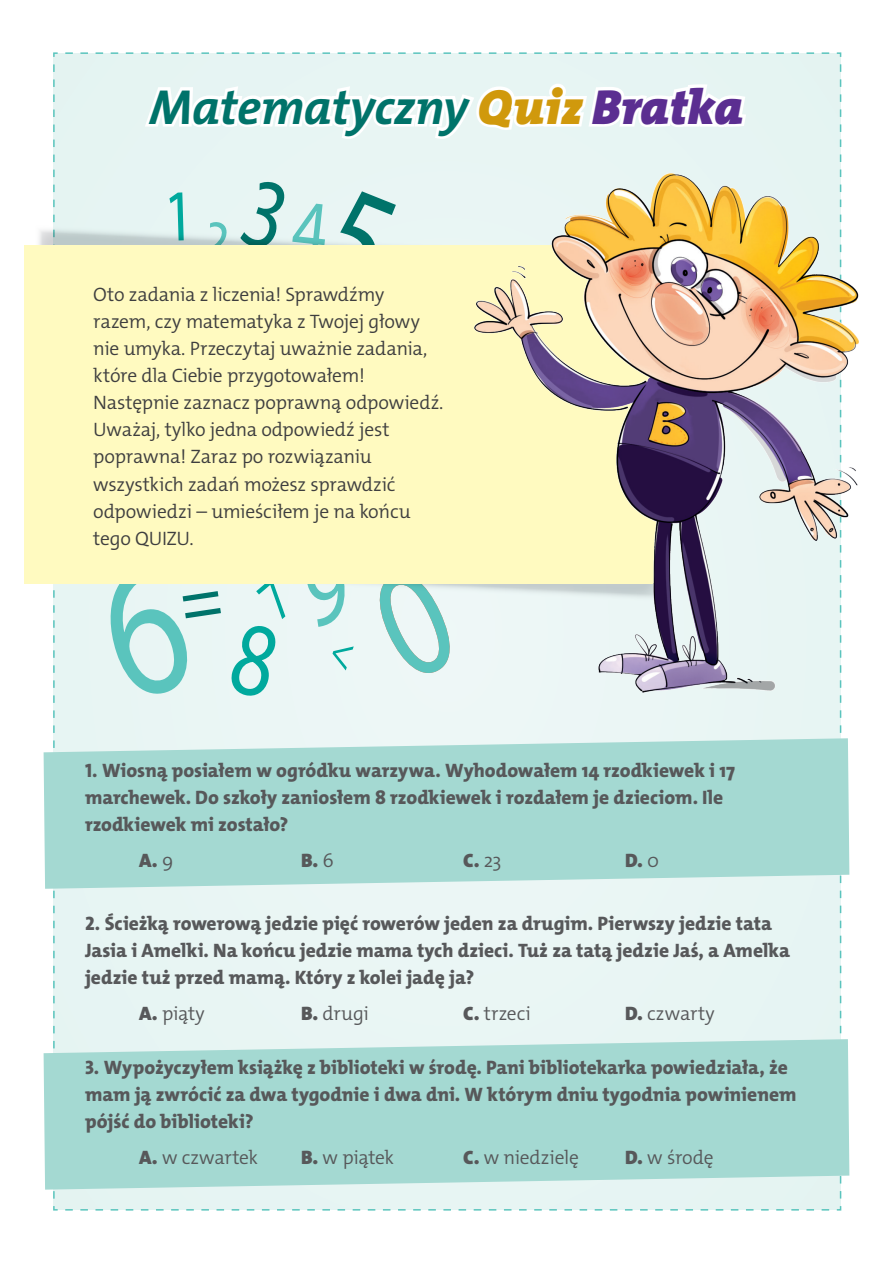
<style>
.page{position:relative;width:893px;height:1263px;background:#fff}
.page>*{position:absolute;margin:0;border:0;box-sizing:border-box;transform-origin:0 0}
.t1{font:italic 700 49.5px "The Mix Os F";letter-spacing:-.01em;color:#00736a}
.t2{font:800 19.5px/27px "The Mix Os F";letter-spacing:-.005em;color:#57585a}
.t3{font:300 19.5px/27px "The Mix Os F";letter-spacing:-.015em;color:#3e3e3f}
.t4{font:300 19.5px "The Mix Os F";letter-spacing:-.015em;color:#57585a}
.t5{font:900 19.5px "The Mix Os F";color:#57585a}
.t6{font:300 19.5px "The Mix Os F";letter-spacing:.005em;color:#57585a}
.s1{font-weight:900;color:#d0990c}
.s2{font-weight:900;color:#5b2e91}
.s3{font-weight:300}
.s4{font-weight:900}
</style>
<div class="page">
<div style="left:52px;top:52px;width:790px;height:1159px;background:#e8f5f3"></div>
<svg style="left:109px;top:181px;width:345px;height:518px;background:#cceae7"></svg>
<svg style="left:44px;top:1039px;width:805px;height:150px;background:#aadbd5"></svg>
<svg style="left:44px;top:738px;width:805px;height:151px;background:#aadbd5"></svg>
<svg style="left:34px;top:224px;width:435px;height:379px;background:#cae4e1"></svg>
<div style="left:24px;top:245px;width:641px;height:338px;background:#fffac0"></div>
<svg style="left:61px;top:52px;width:768px;height:90px"></svg>
<img style="left:469px;top:168px;width:390px;height:529px">
<p class="t1" style="left:150px;top:75px;width:595px">Matematyczny <span class="s1">Quiz</span> <span class="s2">Bratka</span></p>
<p class="t3" style="left:93px;top:282px;width:352px">Oto zadania z liczenia! Sprawdźmy razem, czy matematyka z Twojej głowy nie umyka. Przeczytaj uważnie zadania, które dla Ciebie przygotowałem!<br>Następnie zaznacz poprawną odpowiedź.<br>Uważaj, tylko jedna odpowiedź jest poprawna! Zaraz po rozwiązaniu wszystkich zadań możesz sprawdzić odpowiedzi – umieściłem je na końcu tego QUIZU.</p>
<p class="t2" style="left:85px;top:757px;width:651px">1. Wiosną posiałem w ogródku warzywa. Wyhodowałem 14 rzodkiewek i 17 marchewek. Do szkoły zaniosłem 8 rzodkiewek i rozdałem je dzieciom. Ile rzodkiewek mi zostało?</p>
<p class="t5" style="left:139px;top:847px;width:36px">A. <span class="s3">9</span></p>
<p class="t5" style="left:301px;top:847px;width:34px">B. <span class="s3">6</span></p>
<p class="t5" style="left:463px;top:847px;width:40px">C. <span class="s3">23</span></p>
<p class="t5" style="left:625px;top:847px;width:36px">D. <span class="s3">0</span></p>
<p class="t2" style="left:85px;top:910px;width:706px">2. Ścieżką rowerową jedzie pięć rowerów jeden za drugim. Pierwszy jedzie tata<br>Jasia i Amelki. Na końcu jedzie mama tych dzieci. Tuż za tatą jedzie Jaś, a Amelka jedzie tuż przed mamą. Który z kolei jadę ja?</p>
<p class="t4" style="left:139px;top:1000px;width:67px"><span class="s4">A.</span> piąty</p>
<p class="t4" style="left:301px;top:1000px;width:69px"><span class="s4">B.</span> drugi</p>
<p class="t4" style="left:463px;top:1000px;width:69px"><span class="s4">C.</span> trzeci</p>
<p class="t6" style="left:625px;top:1000px;width:91px"><span class="s4">D.</span> czwarty</p>
<p class="t2" style="left:85px;top:1054px;width:713px">3. Wypożyczyłem książkę z biblioteki w środę. Pani bibliotekarka powiedziała, że mam ją zwrócić za dwa tygodnie i dwa dni. W którym dniu tygodnia powinienem pójść do biblioteki?</p>
<p class="t4" style="left:139px;top:1144px;width:121px"><span class="s4">A.</span> w czwartek</p>
<p class="t4" style="left:301px;top:1144px;width:95px"><span class="s4">B.</span> w piątek</p>
<p class="t4" style="left:463px;top:1144px;width:117px"><span class="s4">C.</span> w niedzielę</p>
<p class="t4" style="left:625px;top:1144px;width:90px"><span class="s4">D.</span> w środę</p>
</div>
